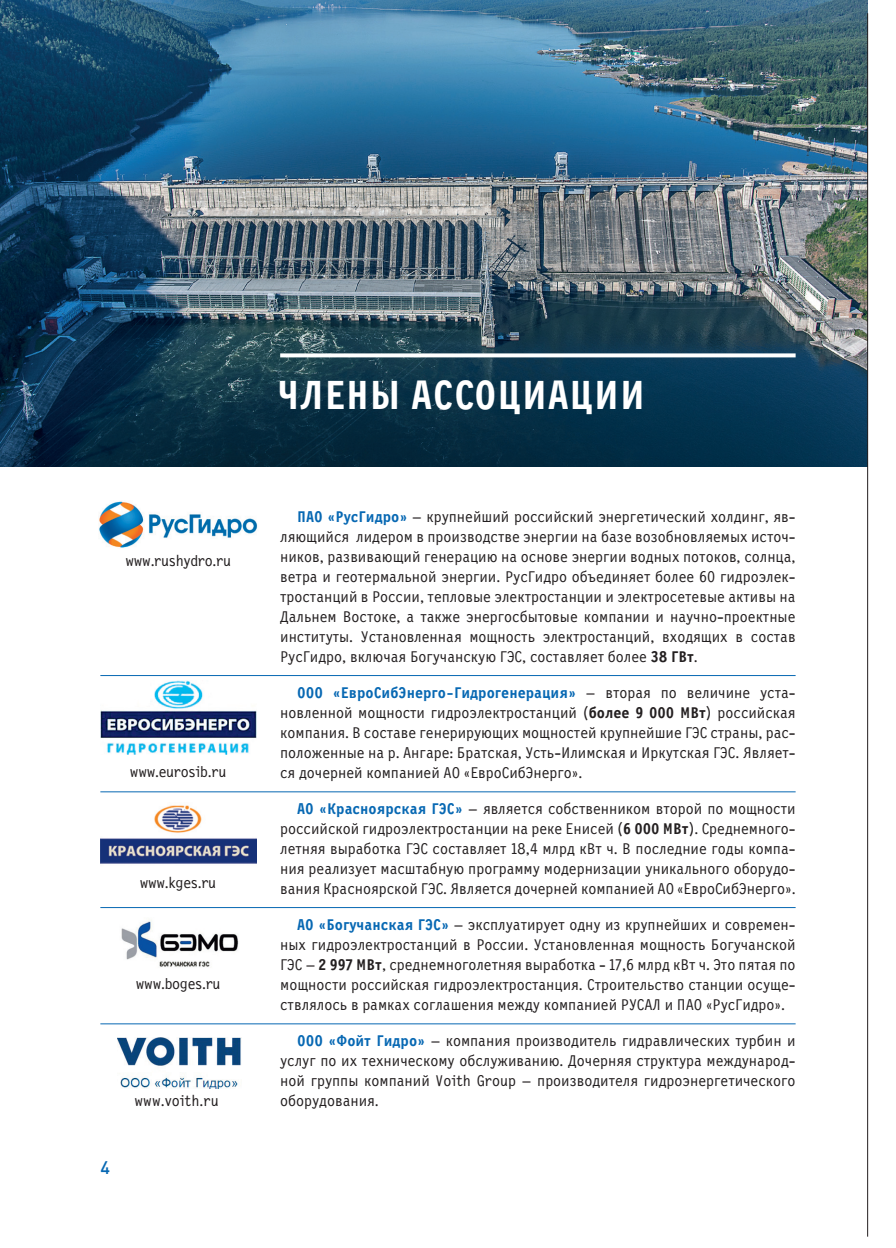
<style>
.page{position:relative;width:896px;height:1248px;background:#fff}
.page>*{position:absolute;margin:0;border:0;box-sizing:border-box;transform-origin:0 0}
.t1{font:700 42px "New Letter Gothic";letter-spacing:.01em;color:#fff}
.t2{font:500 18px "DIN Pro";color:#0768b3}
.t3{font:16px/20px "New Letter Gothic";color:#231f20;text-align:justify}
.t4{font:16px "New Letter Gothic";letter-spacing:-.02em;color:#231f20}
.s1{font-weight:700;color:#0768b3}
.s2{font-weight:700}
</style>
<div class="page">
<img style="left:0;top:0;width:867px;height:466px">
<svg style="left:280px;top:353px;width:515px;height:4px"></svg>
<img style="left:121px;top:920px;width:118px;height:47px">
<img style="left:100px;top:680px;width:156px;height:74px">
<hr style="left:100px;top:675px;width:695px;height:1px;background:#0768b3">
<hr style="left:100px;top:791px;width:695px;height:1px;background:#0768b3">
<hr style="left:100px;top:907px;width:695px;height:1px;background:#0768b3">
<hr style="left:100px;top:1023px;width:695px;height:1px;background:#0768b3">
<img style="left:118px;top:1037px;width:123px;height:50px">
<img style="left:100px;top:805px;width:156px;height:59px">
<img style="left:99px;top:501px;width:159px;height:47px">
<hr style="left:867px;top:13px;width:1px;height:1223px;background:#231f20">
<p class="t4" style="left:125px;top:551px;width:107px">www.rushydro.ru</p>
<p class="t4" style="left:130px;top:762px;width:98px">www.eurosib.ru</p>
<p class="t4" style="left:140px;top:873px;width:78px">www.kges.ru</p>
<p class="t4" style="left:136px;top:975px;width:86px">www.boges.ru</p>
<p class="t2" style="left:100px;top:1154px;width:11px">4</p>
<p class="t3" style="left:135px;top:1091px;width:86px">www.voith.ru</p>
<h1 class="t1" style="left:277px;top:371px;width:369px">члены АССОциАции</h1>
<p class="t3" style="left:280px;top:507px;width:517px;text-indent:17px"><span class="s1">ПАО «РусГидро»</span> — крупнейший российский энергетический холдинг, яв&shy;ляющийся лидером в производстве энергии на базе возобновляемых источ&shy;ников, развивающий генерацию на основе энергии водных потоков, солнца, ветра и геотермальной энергии. РусГидро объединяет более 60 гидроэлек&shy;тростанций в России, тепловые электростанции и электросетевые активы на Дальнем Востоке, а также энергосбытовые компании и научно-проектные институты. Установленная мощность электростанций, входящих в состав РусГидро, включая Богучанскую ГЭС, составляет более <span class="s2">38 ГВт</span>.</p>
<p class="t3" style="left:280px;top:683px;width:517px;text-indent:17px"><span class="s1">ООО «евроСибЭнерго-Гидрогенерация»</span> – вторая по величине уста&shy;новленной мощности гидроэлектростанций (<span class="s2">более 9 000 МВт</span>) российская компания. В составе генерирующих мощностей крупнейшие ГЭС страны, рас&shy;положенные на р. Ангаре: Братская, Усть-Илимская и Иркутская ГЭС. Являет&shy;ся дочерней компанией АО «ЕвроСибЭнерго».</p>
<p class="t3" style="left:280px;top:799px;width:517px;text-indent:17px"><span class="s1">АО «Красноярская ГЭС»</span> – является собственником второй по мощности российской гидроэлектростанции на реке Енисей (<span class="s2">6 000 МВт</span>). Среднемного&shy;летняя выработка ГЭС составляет 18,4 млрд кВт ч. В последние годы компа&shy;ния реализует масштабную программу модернизации уникального оборудо&shy;вания Красноярской ГЭС. Является дочерней компанией АО «ЕвроСибЭнерго».</p>
<p class="t3" style="left:280px;top:915px;width:517px;text-indent:17px"><span class="s1">АО «Богучанская ГЭС»</span> – эксплуатирует одну из крупнейших и современ&shy;ных гидроэлектростанций в России. Установленная мощность Богучанской ГЭС – <span class="s2">2 997 МВт</span>, среднемноголетняя выработка - 17,6 млрд кВт ч. Это пятая по мощности российская гидроэлектростанция. Строительство станции осуще&shy;ствлялось в рамках соглашения между компанией РУСАЛ и ПАО «РусГидро».</p>
<p class="t3" style="left:280px;top:1031px;width:517px;text-indent:17px"><span class="s1">ООО «Фойт Гидро»</span> – компания производитель гидравлических турбин и услуг по их техническому обслуживанию. Дочерняя структура международ&shy;ной группы компаний Voith Group – производителя гидроэнергетического оборудования.</p>
</div>
